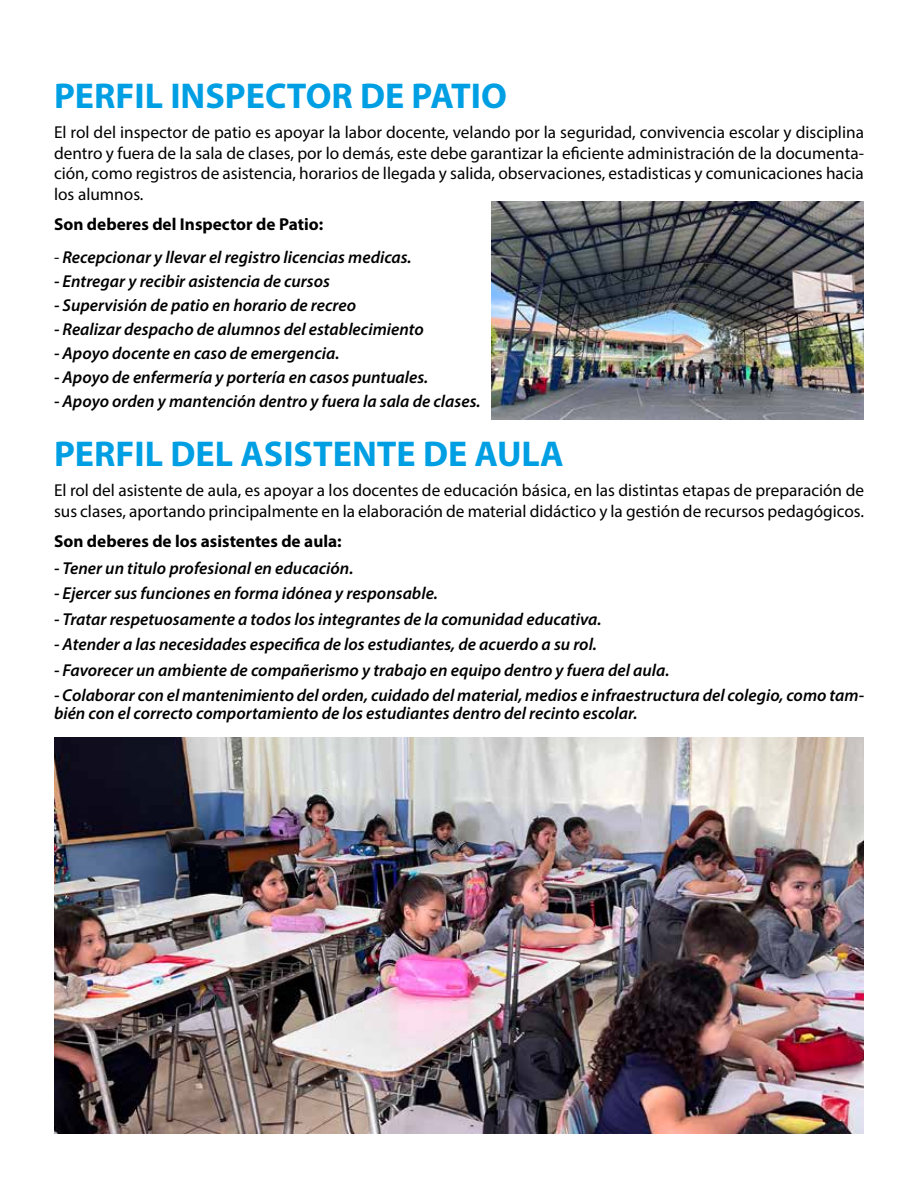
<style>
.page{position:relative;width:918px;height:1188px;background:#fff}
.page>*{position:absolute;margin:0;border:0;box-sizing:border-box;transform-origin:0 0}
.t1{font:700 36px "Myriad Pro";color:#009fe3}
.t2{font:italic 600 17.25px/18px "Myriad Pro";color:#000}
.t3{font:17.25px/20.7px "Myriad Pro";color:#000;text-align:justify}
.t4{font:700 17.25px "Myriad Pro";color:#000}
.s1{font-weight:400;font-style:normal}
</style>
<div class="page">
<img style="left:492px;top:201px;width:371px;height:218px">
<img style="left:55px;top:738px;width:808px;height:395px">
<h1 class="t1" style="left:54px;top:73px;width:454px">PERFIL INSPECTOR DE PATIO</h1>
<p class="t3" style="left:54px;top:122px;width:811px">El rol del inspector de patio es apoyar la labor docente, velando por la seguridad, convivencia escolar y disciplina dentro y fuera de la sala de clases, por lo demás, este debe garantizar la eficiente administración de la documenta&shy;ción, como registros de asistencia, horarios de llegada y salida, observaciones, estadisticas y comunicaciones hacia los alumnos.</p>
<p class="t4" style="left:54px;top:213px;width:271px">Son deberes del Inspector de Patio:</p>
<p class="t2" style="left:54px;top:248px;width:359px"><span class="s1">-</span> Recepcionar y llevar el registro licencias medicas.</p>
<p class="t2" style="left:54px;top:272px;width:278px">- Entregar y recibir asistencia de cursos</p>
<p class="t2" style="left:54px;top:296px;width:304px">- Supervisión de patio en horario de recreo</p>
<p class="t2" style="left:54px;top:320px;width:371px">- Realizar despacho de alumnos del establecimiento</p>
<p class="t2" style="left:54px;top:344px;width:287px">- Apoyo docente en caso de emergencia.</p>
<p class="t2" style="left:54px;top:368px;width:376px">- Apoyo de enfermería y portería en casos puntuales.</p>
<p class="t2" style="left:54px;top:392px;width:428px">- Apoyo orden y mantención dentro y fuera la sala de clases.</p>
<h1 class="t1" style="left:54px;top:430px;width:511px">PERFIL DEL ASISTENTE DE AULA</h1>
<p class="t3" style="left:54px;top:479px;width:812px">El rol del asistente de aula, es apoyar a los docentes de educación básica, en las distintas etapas de preparación de sus clases, aportando principalmente en la elaboración de material didáctico y la gestión de recursos pedagógicos.</p>
<p class="t4" style="left:54px;top:530px;width:289px">Son deberes de los asistentes de aula:</p>
<p class="t2" style="left:54px;top:559px;width:301px">- Tener un titulo profesional en educación.</p>
<p class="t2" style="left:54px;top:584px;width:385px">- Ejercer sus funciones en forma idónea y responsable.</p>
<p class="t2" style="left:54px;top:610px;width:549px">- Tratar respetuosamente a todos los integrantes de la comunidad educativa.</p>
<p class="t2" style="left:54px;top:635px;width:544px">- Atender a las necesidades especifica de los estudiantes, de acuerdo a su rol.</p>
<p class="t2" style="left:54px;top:661px;width:617px">- Favorecer un ambiente de compañerismo y trabajo en equipo dentro y fuera del aula.</p>
<p class="t2" style="left:54px;top:686px;width:812px">- Colaborar con el mantenimiento del orden, cuidado del material, medios e infraestructura del colegio, como tam&shy;bién con el correcto comportamiento de los estudiantes dentro del recinto escolar.</p>
</div>
